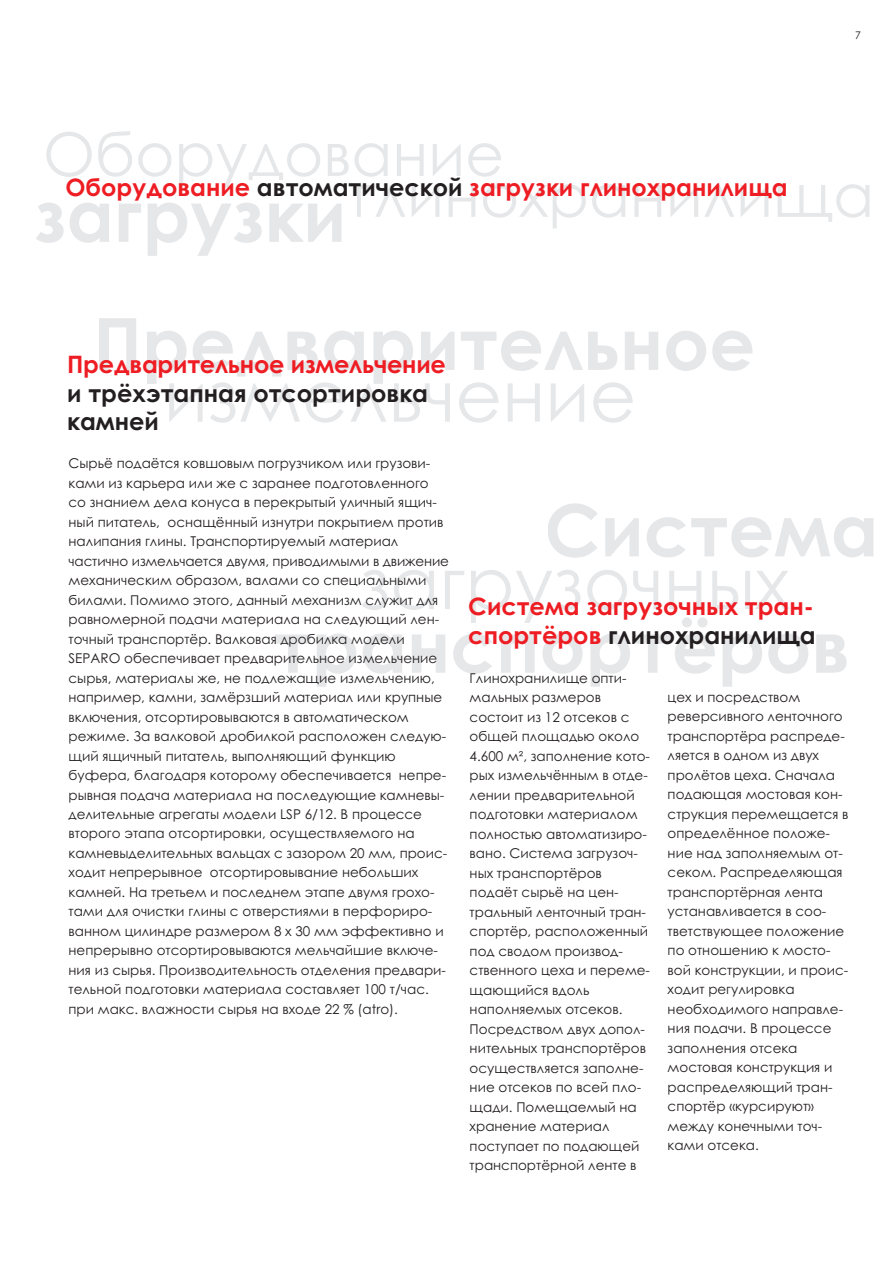
<style>
.page{position:relative;width:893px;height:1263px;background:#fff}
.page>*{position:absolute;margin:0;border:0;box-sizing:border-box;transform-origin:0 0}
.t1{font:700 24px/28.5px "Century Gothic";color:#ee1d23}
.t2{font:700 24px/28.5px "Century Gothic";color:#231f20}
.t3{font:13.5px/19.5px "Century Gothic";color:#231f20}
.t4{font:10.5px "Century Gothic";color:#231f20}
.s1{color:#231f20}
</style>
<div class="page">
<svg style="left:275px;top:570px;width:572px;height:117px"></svg>
<svg style="left:99px;top:318px;width:653px;height:105px"></svg>
<svg style="left:36px;top:131px;width:833px;height:125px"></svg>
<svg style="left:548px;top:503px;width:325px;height:55px"></svg>
<h1 class="t1" style="left:65px;top:173px;width:724px">Оборудование <span class="s1">автоматической</span> загрузки глинохранилища</h1>
<p class="t4" style="left:855px;top:29px;width:7px">7</p>
<h1 class="t1" style="left:67px;top:351px;width:380px">Предварительное измельчение</h1>
<h1 class="t2" style="left:67px;top:379px;width:362px">и трёхэтапная отсортировка камней</h1>
<p class="t3" style="left:69px;top:454px;width:382px">Сырьё подаётся ковшовым погрузчиком или грузови&shy;ками из карьера или же с заранее подготовленного со знанием дела конуса в перекрытый уличный ящич&shy;ный питатель, оснащённый изнутри покрытием против налипания глины. Транспортируемый материал частично измельчается двумя, приводимыми в движение механическим образом, валами со специальными билами. Помимо этого, данный механизм служит для равномерной подачи материала на следующий лен&shy;точный транспортёр. Валковая дробилка модели SEPARO обеспечивает предварительное измельчение сырья, материалы же, не подлежащие измельчению, например, камни, замёрзший материал или крупные включения, отсортировываются в автоматическом режиме. За валковой дробилкой расположен следую&shy;щий ящичный питатель, выполняющий функцию буфера, благодаря которому обеспечивается непре&shy;рывная подача материала на последующие камневы&shy;делительные агрегаты модели LSP 6/12. В процессе второго этапа отсортировки, осуществляемого на камневыделительных вальцах с зазором 20 мм, проис&shy;ходит непрерывное отсортировывание небольших камней. На третьем и последнем этапе двумя грохо&shy;тами для очистки глины с отверстиями в перфориро&shy;ванном цилиндре размером 8 x 30 мм эффективно и непрерывно отсортировываются мельчайшие включе&shy;ния из сырья. Производительность отделения предвари&shy;тельной подготовки материала составляет 100 т/час. при макс. влажности сырья на входе 22 % (atro).</p>
<h1 class="t1" style="left:468px;top:593px;width:349px">Система загрузочных тран&shy;спортёров <span class="s1">глинохранилища</span></h1>
<p class="t3" style="left:470px;top:668px;width:182px">Глинохранилище опти&shy;мальных размеров состоит из 12 отсеков с общей площадью около<br>4.600 м², заполнение кото&shy;рых измельчённым в отде&shy;лении предварительной подготовки материалом полностью автоматизиро&shy;вано. Система загрузоч&shy;ных транспортёров подаёт сырьё на цен&shy;тральный ленточный тран&shy;спортёр, расположенный под сводом производ&shy;ственного цеха и переме&shy;щающийся вдоль наполняемых отсеков.<br>Посредством двух допол&shy;нительных транспортёров осуществляется заполне&shy;ние отсеков по всей пло&shy;щади. Помещаемый на хранение материал поступает по подающей транспортёрной ленте в</p>
<p class="t3" style="left:668px;top:687px;width:182px">цех и посредством реверсивного ленточного транспортёра распреде&shy;ляется в одном из двух пролётов цеха. Сначала подающая мостовая кон&shy;струкция перемещается в определённое положе&shy;ние над заполняемым от&shy;секом. Распределяющая транспортёрная лента устанавливается в соо&shy;тветствующее положение по отношению к мосто&shy;вой конструкции, и проис&shy;ходит регулировка необходимого направле&shy;ния подачи. В процессе заполнения отсека мостовая конструкция и распределяющий тран&shy;спортёр «курсируют» между конечными точ&shy;ками отсека.</p>
</div>
